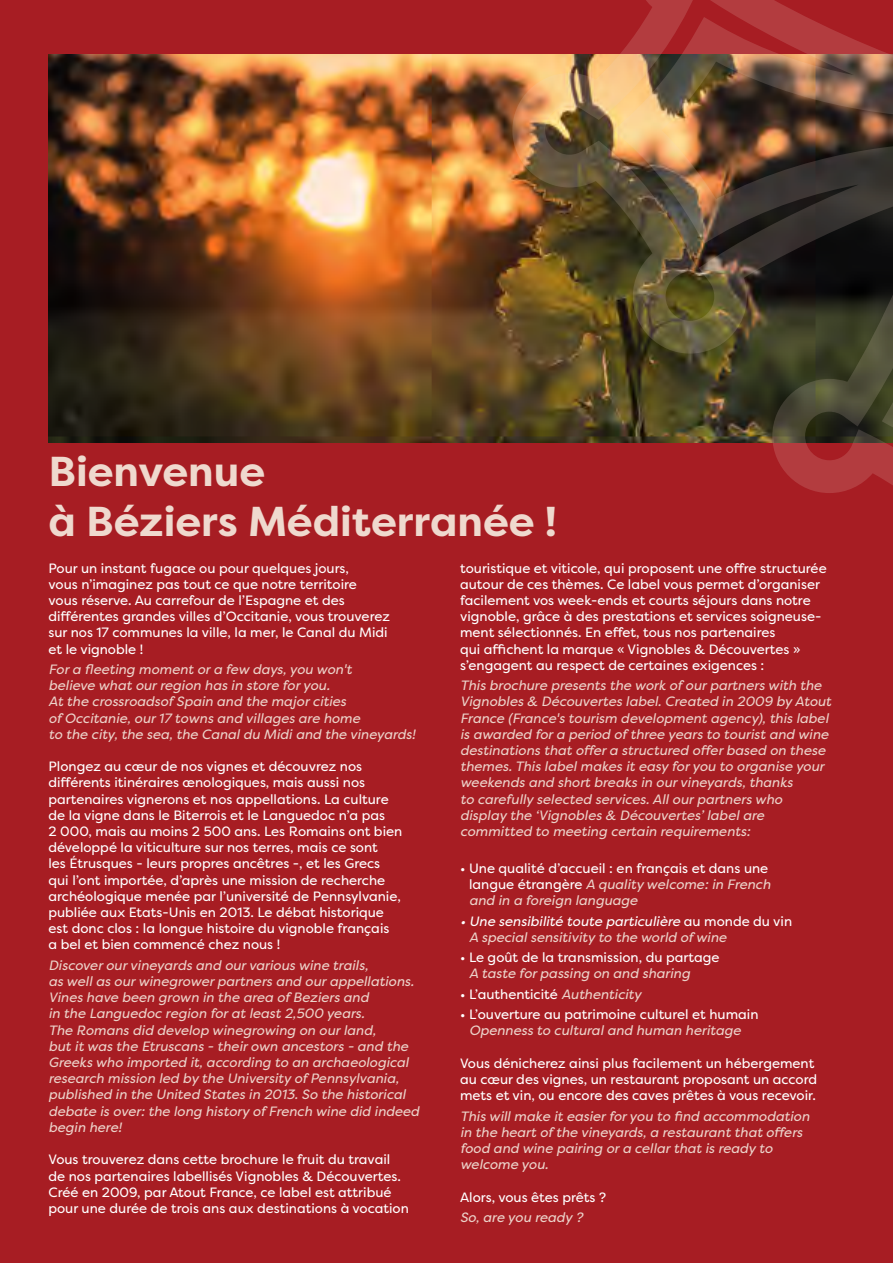
<style>
.page{position:relative;width:893px;height:1263px;background:#a71d23}
.page>*{position:absolute;margin:0;border:0;box-sizing:border-box;transform-origin:0 0}
.t1{font:700 41.7px/50.1px "Filson Pro";color:#efd9ce}
.t2{font:13.5px/16.2px "Filson Pro";color:#fff}
.t3{font:italic 13.5px/16.2px "Filson Pro";color:#ecd2c9}
.s1{font-style:italic;color:#ecd2c9}
.s2{color:#fff}
.s3{font-style:normal;color:#fff}
</style>
<div class="page">
<img style="left:48px;top:54px;width:464px;height:388px">
<img style="left:512px;top:0;width:381px;height:493px">
<h1 class="t1" style="left:48px;top:447px;width:510px">Bienvenue<br>à Béziers Méditerranée !</h1>
<p class="t2" style="left:48px;top:559px;width:343px">Pour un instant fugace ou pour quelques jours,<br>vous n’imaginez pas tout ce que notre territoire<br>vous réserve. Au carrefour de l’Espagne et des différentes grandes villes d’Occitanie, vous trouverez sur nos 17 communes la ville, la mer, le Canal du Midi et le vignoble !</p>
<p class="t3" style="left:48px;top:661px;width:368px">For a fleeting moment or a few days, you won't<br>believe what our region has in store for you.<br>At the crossroadsof Spain and the major cities<br>of Occitanie, our 17 towns and villages are home<br>to the city, the sea, the Canal du Midi and the vineyards!</p>
<p class="t2" style="left:48px;top:758px;width:355px">Plongez au cœur de nos vignes et découvrez nos différents itinéraires œnologiques, mais aussi nos partenaires vignerons et nos appellations. La culture de la vigne dans le Biterrois et le Languedoc n’a pas<br>2 000, mais au moins 2 500 ans. Les Romains ont bien développé la viticulture sur nos terres, mais ce sont<br>les Étrusques - leurs propres ancêtres -, et les Grecs qui l’ont importée, d’après une mission de recherche archéologique menée par l’université de Pennsylvanie, publiée aux Etats-Unis en 2013. Le débat historique est donc clos : la longue histoire du vignoble français<br>a bel et bien commencé chez nous !</p>
<p class="t3" style="left:48px;top:957px;width:372px">Discover our vineyards and our various wine trails,<br>as well as our winegrower partners and our appellations.<br>Vines have been grown in the area of Beziers and<br>in the Languedoc region for at least 2,500 years.<br>The Romans did develop winegrowing on our land,<br>but it was the Etruscans - their own ancestors - and the Greeks who imported it, according to an archaeological research mission led by the University of Pennsylvania, published in the United States in 2013. So the historical debate is over: the long history of French wine did indeed begin here!</p>
<p class="t2" style="left:48px;top:1151px;width:362px">Vous trouverez dans cette brochure le fruit du travail de nos partenaires labellisés Vignobles &amp; Découvertes.<br>Créé en 2009, par Atout France, ce label est attribué pour une durée de trois ans aux destinations à vocation</p>
<p class="t2" style="left:460px;top:559px;width:368px">touristique et viticole, qui proposent une offre structurée autour de ces thèmes. Ce label vous permet d’organiser facilement vos week-ends et courts séjours dans notre vignoble, grâce à des prestations et services soigneuse&shy;ment sélectionnés. En effet, tous nos partenaires<br>qui affichent la marque « Vignobles &amp; Découvertes » s’engagent au respect de certaines exigences :</p>
<p class="t3" style="left:460px;top:677px;width:373px">This brochure presents the work of our partners with the Vignobles &amp; Découvertes label. Created in 2009 by Atout France (France's tourism development agency), this label is awarded for a period of three years to tourist and wine destinations that offer a structured offer based on these themes. This label makes it easy for you to organise your weekends and short breaks in our vineyards, thanks<br>to carefully selected services. All our partners who display the ‘Vignobles &amp; Découvertes’ label are committed to meeting certain requirements:</p>
<p class="t2" style="left:469px;top:860px;width:303px;text-indent:-9px">• Une qualité d’accueil : en français et dans une langue étrangère <span class="s1">A quality welcome: in French and in a foreign language</span></p>
<p class="t3" style="left:469px;top:912px;width:325px;text-indent:-9px"><span class="s2">• Une sensibilité toute particulière</span> <span class="s3">au monde du vin<br></span>A special sensitivity to the world of wine</p>
<p class="t2" style="left:460px;top:949px;width:261px">• Le goût de la transmission, du partage</p>
<p class="t3" style="left:469px;top:965px;width:222px">A taste for passing on and sharing</p>
<p class="t2" style="left:460px;top:986px;width:183px">• L’authenticité <span class="s1">Authenticity</span></p>
<p class="t2" style="left:460px;top:1006px;width:300px">• L’ouverture au patrimoine culturel et humain</p>
<p class="t3" style="left:469px;top:1022px;width:273px">Openness to cultural and human heritage</p>
<p class="t2" style="left:460px;top:1055px;width:359px">Vous dénicherez ainsi plus facilement un hébergement au cœur des vignes, un restaurant proposant un accord mets et vin, ou encore des caves prêtes à vous recevoir.</p>
<p class="t3" style="left:460px;top:1108px;width:351px">This will make it easier for you to find accommodation in the heart of the vineyards, a restaurant that offers food and wine pairing or a cellar that is ready to welcome you.</p>
<p class="t2" style="left:460px;top:1189px;width:148px">Alors, vous êtes prêts ?</p>
<p class="t3" style="left:460px;top:1209px;width:124px">So, are you ready ?</p>
</div>
